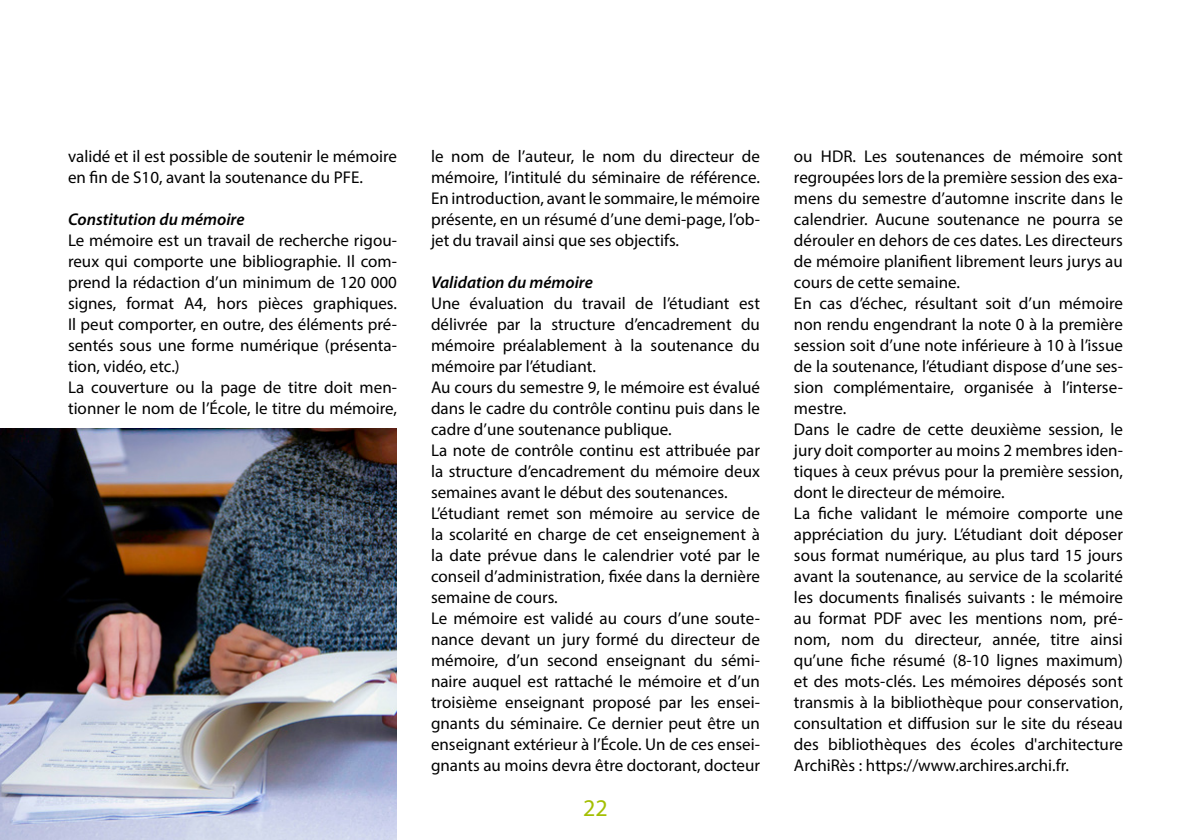
<style>
.page{position:relative;width:1191px;height:840px;background:#fff}
.page>*{position:absolute;margin:0;border:0;box-sizing:border-box;transform-origin:0 0}
.t1{font:24px "Myriad Pro";color:#a4bf03}
.t2{font:17px/21px "Myriad Pro";color:#000}
.t3{font:italic 600 17px "Myriad Pro";color:#000}
</style>
<div class="page">
<img style="left:0;top:428px;width:397px;height:411px">
<p class="t2" style="left:68px;top:145px;width:330px">validé et il est possible de soutenir le mémoire en fin de S10, avant la soutenance du PFE.</p>
<p class="t3" style="left:68px;top:208px;width:178px">Constitution du mémoire</p>
<p class="t2" style="left:68px;top:229px;width:330px">Le mémoire est un travail de recherche rigou&shy;reux qui comporte une bibliographie. Il com&shy;prend la rédaction d’un minimum de 120 000 signes, format A4, hors pièces graphiques.<br>Il peut comporter, en outre, des éléments pré&shy;sentés sous une forme numérique (présenta&shy;tion, vidéo, etc.)<br>La couverture ou la page de titre doit men&shy;tionner le nom de l’École, le titre du mémoire,</p>
<p class="t2" style="left:431px;top:145px;width:330px;text-align:justify">le nom de l’auteur, le nom du directeur de mémoire, l’intitulé du séminaire de référence.<br>En introduction, avant le sommaire, le mémoire présente, en un résumé d’une demi-page, l’ob&shy;jet du travail ainsi que ses objectifs.</p>
<p class="t3" style="left:431px;top:271px;width:163px">Validation du mémoire</p>
<p class="t2" style="left:431px;top:292px;width:330px">Une évaluation du travail de l’étudiant est délivrée par la structure d’encadrement du mémoire préalablement à la soutenance du mémoire par l’étudiant.<br>Au cours du semestre 9, le mémoire est évalué dans le cadre du contrôle continu puis dans le cadre d’une soutenance publique.<br>La note de contrôle continu est attribuée par la structure d’encadrement du mémoire deux semaines avant le début des soutenances.<br>L’étudiant remet son mémoire au service de la scolarité en charge de cet enseignement à la date prévue dans le calendrier voté par le conseil d’administration, fixée dans la dernière semaine de cours.<br>Le mémoire est validé au cours d’une soute&shy;nance devant un jury formé du directeur de mémoire, d’un second enseignant du sémi&shy;naire auquel est rattaché le mémoire et d’un troisième enseignant proposé par les ensei&shy;gnants du séminaire. Ce dernier peut être un enseignant extérieur à l’École. Un de ces ensei&shy;gnants au moins devra être doctorant, docteur</p>
<h1 class="t1" style="left:583px;top:792px;width:26px">22</h1>
<p class="t2" style="left:794px;top:145px;width:330px">ou HDR. Les soutenances de mémoire sont regroupées lors de la première session des exa&shy;mens du semestre d’automne inscrite dans le calendrier. Aucune soutenance ne pourra se dérouler en dehors de ces dates. Les directeurs de mémoire planifient librement leurs jurys au cours de cette semaine.<br>En cas d’échec, résultant soit d’un mémoire non rendu engendrant la note 0 à la première session soit d’une note inférieure à 10 à l’issue de la soutenance, l’étudiant dispose d’une ses&shy;sion complémentaire, organisée à l’interse&shy;mestre.<br>Dans le cadre de cette deuxième session, le jury doit comporter au moins 2 membres iden&shy;tiques à ceux prévus pour la première session, dont le directeur de mémoire.<br>La fiche validant le mémoire comporte une appréciation du jury. L’étudiant doit déposer sous format numérique, au plus tard 15 jours avant la soutenance, au service de la scolarité les documents finalisés suivants : le mémoire au format PDF avec les mentions nom, pré&shy;nom, nom du directeur, année, titre ainsi qu’une fiche résumé (8-10 lignes maximum) et des mots-clés. Les mémoires déposés sont transmis à la bibliothèque pour conservation, consultation et diffusion sur le site du réseau des bibliothèques des écoles d'architecture ArchiRès : https://www.archires.archi.fr.</p>
</div>
